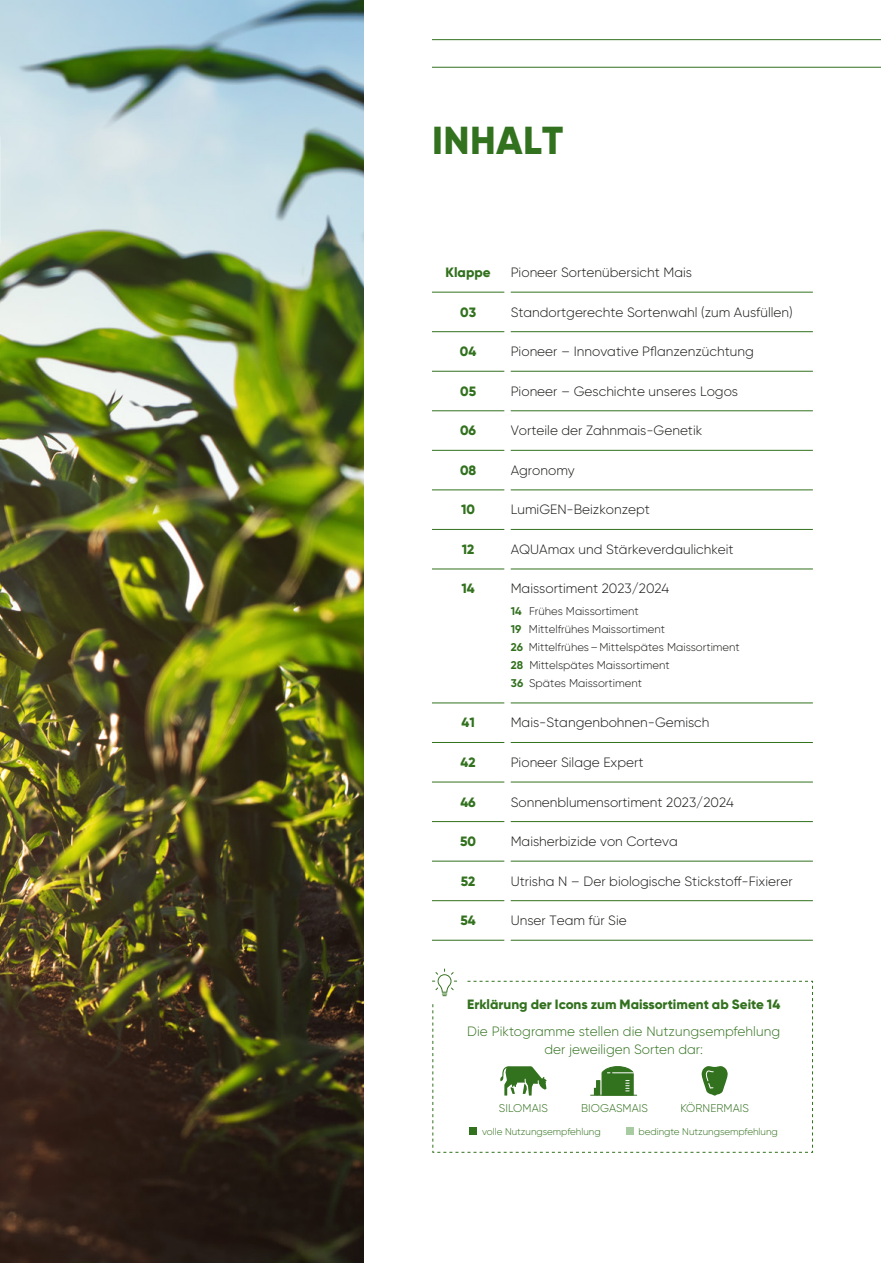
<style>
.page{position:relative;width:881px;height:1263px;background:#fff}
.page>*{position:absolute;margin:0;border:0;box-sizing:border-box;transform-origin:0 0}
.t1{font:800 39px "Gilroy";letter-spacing:.01em;color:#32711e}
.t2{font:300 13.5px "Gilroy";color:#1a1a18}
.t3{font:800 13.5px "Gilroy";color:#32711e}
.t4{font:300 13.5px/18px "Gilroy";letter-spacing:.005em;color:#32711e;text-align:center}
.t5{font:300 11.25px "Gilroy";color:#1a1a18}
.t6{font:300 11.25px "Gilroy";letter-spacing:.01em;color:#32711e}
.t7{font:300 9.75px "Gilroy";color:#32711e}
.s1{font-weight:700;color:#32711e}
</style>
<div class="page">
<img style="left:1px;top:0;width:363px;height:1263px">
<hr style="left:432px;top:67px;width:448px;height:1px;background:#32711e">
<hr style="left:432px;top:39px;width:448px;height:1px;background:#32711e">
<svg style="left:432px;top:968px;width:380px;height:185px"></svg>
<hr style="left:432px;top:292px;width:72px;height:1px;background:#32711e">
<hr style="left:510px;top:292px;width:302px;height:1px;background:#32711e">
<hr style="left:432px;top:331px;width:72px;height:1px;background:#32711e">
<hr style="left:510px;top:331px;width:302px;height:1px;background:#32711e">
<hr style="left:432px;top:371px;width:72px;height:1px;background:#32711e">
<hr style="left:510px;top:371px;width:302px;height:1px;background:#32711e">
<hr style="left:432px;top:410px;width:72px;height:1px;background:#32711e">
<hr style="left:510px;top:410px;width:302px;height:1px;background:#32711e">
<hr style="left:432px;top:450px;width:72px;height:1px;background:#32711e">
<hr style="left:510px;top:450px;width:302px;height:1px;background:#32711e">
<hr style="left:432px;top:489px;width:72px;height:1px;background:#32711e">
<hr style="left:510px;top:489px;width:302px;height:1px;background:#32711e">
<hr style="left:432px;top:529px;width:72px;height:1px;background:#32711e">
<hr style="left:510px;top:529px;width:302px;height:1px;background:#32711e">
<hr style="left:432px;top:569px;width:72px;height:1px;background:#32711e">
<hr style="left:510px;top:569px;width:302px;height:1px;background:#32711e">
<hr style="left:432px;top:702px;width:72px;height:1px;background:#32711e">
<hr style="left:510px;top:702px;width:302px;height:1px;background:#32711e">
<hr style="left:432px;top:742px;width:72px;height:1px;background:#32711e">
<hr style="left:510px;top:742px;width:302px;height:1px;background:#32711e">
<hr style="left:432px;top:782px;width:72px;height:1px;background:#32711e">
<hr style="left:510px;top:782px;width:302px;height:1px;background:#32711e">
<hr style="left:432px;top:821px;width:72px;height:1px;background:#32711e">
<hr style="left:510px;top:821px;width:302px;height:1px;background:#32711e">
<hr style="left:432px;top:861px;width:72px;height:1px;background:#32711e">
<hr style="left:510px;top:861px;width:302px;height:1px;background:#32711e">
<hr style="left:432px;top:900px;width:72px;height:1px;background:#32711e">
<hr style="left:510px;top:900px;width:302px;height:1px;background:#32711e">
<hr style="left:432px;top:940px;width:72px;height:1px;background:#32711e">
<hr style="left:510px;top:940px;width:302px;height:1px;background:#32711e">
<hr style="left:0;top:0;width:1px;height:1263px;background:#bec0c2">
<p class="t1" style="left:432px;top:115px;width:133px">INHALT</p>
<p class="t3" style="left:445px;top:264px;width:47px">Klappe</p>
<p class="t2" style="left:510px;top:264px;width:183px">Pioneer Sortenübersicht Mais</p>
<p class="t3" style="left:460px;top:303px;width:17px">03</p>
<p class="t2" style="left:510px;top:304px;width:283px">Standortgerechte Sortenwahl (zum Ausfüllen)</p>
<p class="t3" style="left:460px;top:343px;width:18px">04</p>
<p class="t2" style="left:510px;top:343px;width:244px">Pioneer – Innovative Pflanzenzüchtung</p>
<p class="t3" style="left:460px;top:383px;width:17px">05</p>
<p class="t2" style="left:510px;top:383px;width:229px">Pioneer – Geschichte unseres Logos</p>
<p class="t3" style="left:460px;top:422px;width:18px">06</p>
<p class="t2" style="left:510px;top:422px;width:193px">Vorteile der Zahnmais-Genetik</p>
<p class="t3" style="left:460px;top:462px;width:18px">08</p>
<p class="t2" style="left:510px;top:462px;width:66px">Agronomy</p>
<p class="t3" style="left:461px;top:501px;width:15px">10</p>
<p class="t2" style="left:510px;top:501px;width:141px">LumiGEN-Beizkonzept</p>
<p class="t3" style="left:461px;top:541px;width:14px">12</p>
<p class="t2" style="left:510px;top:541px;width:224px">AQUAmax und Stärkeverdaulichkeit</p>
<p class="t3" style="left:461px;top:580px;width:15px">14</p>
<p class="t2" style="left:510px;top:580px;width:160px">Maissortiment 2023/2024</p>
<p class="t5" style="left:510px;top:605px;width:129px"><span class="s1">14</span> Frühes Maissortiment</p>
<p class="t5" style="left:510px;top:623px;width:156px"><span class="s1">19</span> Mittelfrühes Maissortiment</p>
<p class="t5" style="left:510px;top:641px;width:230px"><span class="s1">26</span> Mittelfrühes–Mittelspätes Maissortiment</p>
<p class="t5" style="left:510px;top:659px;width:160px"><span class="s1">28</span> Mittelspätes Maissortiment</p>
<p class="t5" style="left:510px;top:677px;width:133px"><span class="s1">36</span> Spätes Maissortiment</p>
<p class="t3" style="left:461px;top:714px;width:15px">41</p>
<p class="t2" style="left:510px;top:714px;width:200px">Mais-Stangenbohnen-Gemisch</p>
<p class="t3" style="left:460px;top:754px;width:17px">42</p>
<p class="t2" style="left:510px;top:754px;width:134px">Pioneer Silage Expert</p>
<p class="t3" style="left:460px;top:793px;width:17px">46</p>
<p class="t2" style="left:510px;top:794px;width:224px">Sonnenblumensortiment 2023/2024</p>
<p class="t3" style="left:460px;top:833px;width:17px">50</p>
<p class="t2" style="left:510px;top:833px;width:168px">Maisherbizide von Corteva</p>
<p class="t3" style="left:460px;top:872px;width:16px">52</p>
<p class="t2" style="left:510px;top:873px;width:283px">Utrisha N – Der biologische Stickstoff-Fixierer</p>
<p class="t3" style="left:460px;top:912px;width:17px">54</p>
<p class="t2" style="left:510px;top:912px;width:117px">Unser Team für Sie</p>
<p class="t3" style="left:467px;top:995px;width:314px">Erklärung der Icons zum Maissortiment ab Seite 14</p>
<p class="t4" style="left:467px;top:1022px;width:314px">Die Piktogramme stellen die Nutzungsempfehlung der jeweiligen Sorten dar:</p>
<p class="t6" style="left:498px;top:1101px;width:50px">SILOMAIS</p>
<p class="t6" style="left:581px;top:1101px;width:68px">BIOGASMAIS</p>
<p class="t6" style="left:680px;top:1101px;width:70px">KÖRNERMAIS</p>
<p class="t7" style="left:482px;top:1125px;width:120px">volle Nutzungsempfehlung</p>
<p class="t7" style="left:638px;top:1125px;width:141px">bedingte Nutzungsempfehlung</p>
</div>
